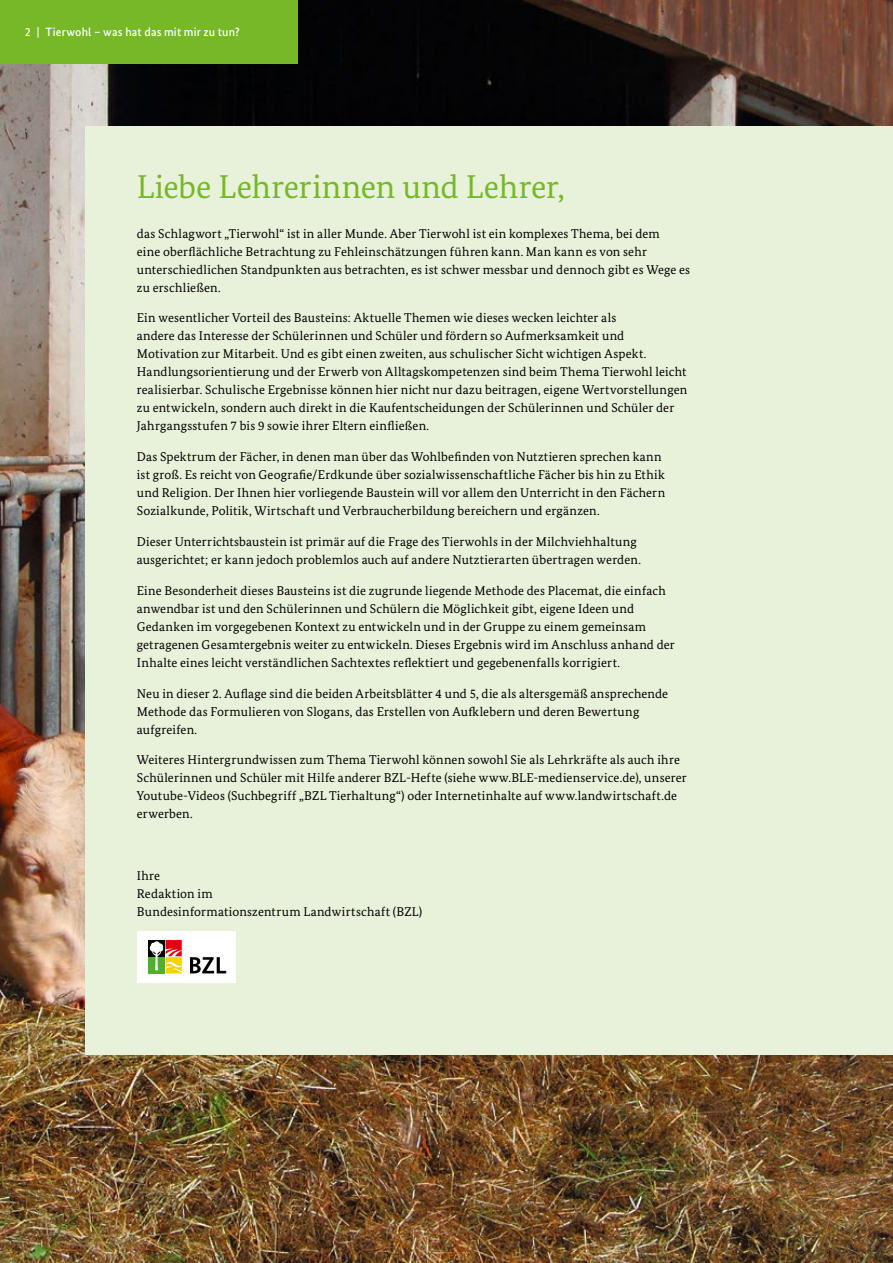
<style>
.page{position:relative;width:893px;height:1263px;background:#fff}
.page>*{position:absolute;margin:0;border:0;box-sizing:border-box;transform-origin:0 0}
.t1{font:33px "Bundes Serif";letter-spacing:-.005em;color:#76b828}
.t2{font:12.75px/18px "Bundes Serif";letter-spacing:.01em;color:#000}
.t3{font:500 12px "Bundes Sans";letter-spacing:.015em;color:#fff}
</style>
<div class="page">
<img style="left:0;top:0;width:893px;height:1263px">
<div style="left:0;top:0;width:298px;height:64px;background:#76b828"></div>
<div style="left:85px;top:126px;width:808px;height:929px;background:#e8f1d9"></div>
<div style="left:137px;top:931px;width:98px;height:52px;background:#fff"></div>
<svg style="left:148px;top:940px;width:34px;height:33px"></svg>
<svg style="left:190px;top:957px;width:36px;height:16px"></svg>
<p class="t3" style="left:25px;top:24px;width:217px">2 | Tierwohl – was hat das mit mir zu tun?</p>
<h1 class="t1" style="left:137px;top:167px;width:429px">Liebe Lehrerinnen und Lehrer,</h1>
<p class="t2" style="left:137px;top:224px;width:555px">das Schlagwort „Tierwohl“ ist in aller Munde. Aber Tierwohl ist ein komplexes Thema, bei dem<br>eine oberflächliche Betrachtung zu Fehleinschätzungen führen kann. Man kann es von sehr unterschiedlichen Standpunkten aus betrachten, es ist schwer messbar und dennoch gibt es Wege es zu erschließen.</p>
<p class="t2" style="left:137px;top:309px;width:552px">Ein wesentlicher Vorteil des Bausteins: Aktuelle Themen wie dieses wecken leichter als<br>andere das Interesse der Schülerinnen und Schüler und fördern so Aufmerksamkeit und Motivation zur Mitarbeit. Und es gibt einen zweiten, aus schulischer Sicht wichtigen Aspekt.<br>Handlungsorientierung und der Erwerb von Alltagskompetenzen sind beim Thema Tierwohl leicht realisierbar. Schulische Ergebnisse können hier nicht nur dazu beitragen, eigene Wertvorstellungen zu entwickeln, sondern auch direkt in die Kaufentscheidungen der Schülerinnen und Schüler der Jahrgangsstufen 7 bis 9 sowie ihrer Eltern einfließen.</p>
<p class="t2" style="left:137px;top:448px;width:530px">Das Spektrum der Fächer, in denen man über das Wohlbefinden von Nutztieren sprechen kann ist groß. Es reicht von Geografie/Erdkunde über sozialwissenschaftliche Fächer bis hin zu Ethik und Religion. Der Ihnen hier vorliegende Baustein will vor allem den Unterricht in den Fächern Sozialkunde, Politik, Wirtschaft und Verbraucherbildung bereichern und ergänzen.</p>
<p class="t2" style="left:137px;top:532px;width:506px">Dieser Unterrichtsbaustein ist primär auf die Frage des Tierwohls in der Milchviehhaltung ausgerichtet; er kann jedoch problemlos auch auf andere Nutztierarten übertragen werden.</p>
<p class="t2" style="left:137px;top:581px;width:539px">Eine Besonderheit dieses Bausteins ist die zugrunde liegende Methode des Placemat, die einfach anwendbar ist und den Schülerinnen und Schülern die Möglichkeit gibt, eigene Ideen und Gedanken im vorgegebenen Kontext zu entwickeln und in der Gruppe zu einem gemeinsam getragenen Gesamtergebnis weiter zu entwickeln. Dieses Ergebnis wird im Anschluss anhand der Inhalte eines leicht verständlichen Sachtextes reflektiert und gegebenenfalls korrigiert.</p>
<p class="t2" style="left:137px;top:684px;width:533px">Neu in dieser 2. Auflage sind die beiden Arbeitsblätter 4 und 5, die als altersgemäß ansprechende<br>Methode das Formulieren von Slogans, das Erstellen von Aufklebern und deren Bewertung aufgreifen.</p>
<p class="t2" style="left:137px;top:751px;width:552px">Weiteres Hintergrundwissen zum Thema Tierwohl können sowohl Sie als Lehrkräfte als auch ihre Schülerinnen und Schüler mit Hilfe anderer BZL-Hefte (siehe www.BLE-medienservice.de), unserer Youtube-Videos (Suchbegriff „BZL Tierhaltung“) oder Internetinhalte auf www.landwirtschaft.de erwerben.</p>
<p class="t2" style="left:137px;top:866px;width:287px">Ihre<br>Redaktion im<br>Bundesinformationszentrum Landwirtschaft (BZL)</p>
</div>
